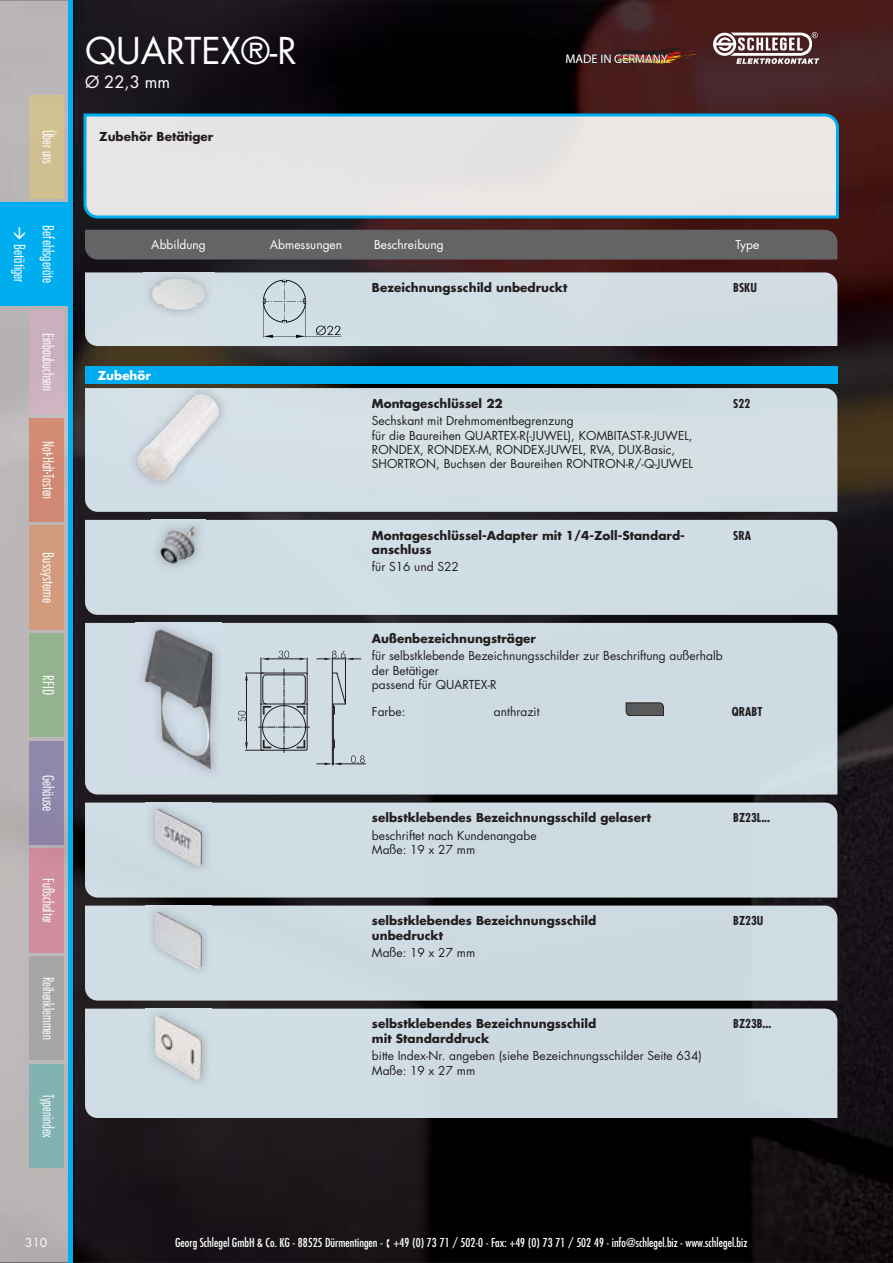
<style>
.page{position:relative;width:893px;height:1263px;background:#fff}
.page>*{position:absolute;margin:0;border:0;box-sizing:border-box;transform-origin:0 0}
.t1{font:36px "Futura Std";color:#fff}
.t2{font:16.5px "Futura Std";color:#fff}
.t3{font:300 condensed 15px "Futura Std";color:#fff;scale:.92 1}
.t4{font:300 condensed 15px/28.8px "Futura Std";color:#fff;text-align:right}
.t5{font:300 condensed 15px "Futura Std";color:#fff;scale:.93 1}
.t6{font:12.6px "Myriad Pro";color:#fff}
.t7{font:12px/14.4px "Futura Std";color:#231f20}
.t8{font:700 12px/14.4px "Futura Std";color:#231f20}
.t9{font:condensed 12px "Futura Std";color:#fff}
.t10{font:12px "Futura Std";color:#fff}
.t11{font:700 condensed 12px "Futura Std";color:#231f20}
.t12{font:700 12px "Futura Std";color:#fff}
</style>
<div class="page">
<img style="left:0;top:0;width:893px;height:1263px">
<div style="left:0;top:203px;width:68px;height:103px;background:#00aeef"></div>
<div style="left:30px;top:957px;width:34px;height:103px;background:#a6a5a6"></div>
<div style="left:30px;top:741px;width:34px;height:104px;background:#8f87ac"></div>
<div style="left:30px;top:1064px;width:34px;height:104px;background:#81b2b1"></div>
<div style="left:30px;top:526px;width:34px;height:103px;background:#d29b7e"></div>
<div style="left:30px;top:310px;width:34px;height:104px;background:#cab0bd"></div>
<div style="left:30px;top:849px;width:34px;height:103px;background:#cf8e9f"></div>
<div style="left:30px;top:418px;width:34px;height:104px;background:#d08974"></div>
<hr style="left:68px;top:0;width:4px;height:1263px;background:#00aeef">
<div style="left:30px;top:95px;width:34px;height:104px;background:#cfc091"></div>
<div style="left:30px;top:634px;width:34px;height:103px;background:#93b48e"></div>
<svg style="left:565px;top:46px;width:136px;height:21px;background:#431f19"></svg>
<svg style="left:713px;top:32px;width:106px;height:32px"></svg>
<div style="left:85px;top:230px;width:752px;height:30px;background:#636466"></div>
<svg style="left:82px;top:112px;width:758px;height:108px;background:#d3dbde"></svg>
<div style="left:85px;top:272px;width:752px;height:74px;background:#d1dde4"></div>
<img style="left:143px;top:269px;width:71px;height:50px">
<img style="left:151px;top:279px;width:55px;height:31px">
<svg style="left:262px;top:279px;width:80px;height:59px;background:#c2cfd6"></svg>
<div style="left:85px;top:367px;width:752px;height:17px;background:#00aeef"></div>
<div style="left:85px;top:388px;width:752px;height:124px;background:#d4e0e4"></div>
<img style="left:129px;top:385px;width:99px;height:105px">
<img style="left:138px;top:394px;width:82px;height:86px">
<div style="left:85px;top:520px;width:752px;height:95px;background:#d0dde5"></div>
<img style="left:151px;top:517px;width:55px;height:56px">
<img style="left:160px;top:526px;width:37px;height:39px">
<div style="left:85px;top:623px;width:752px;height:172px;background:#cedbe3"></div>
<img style="left:135px;top:620px;width:87px;height:159px">
<img style="left:144px;top:629px;width:68px;height:141px">
<svg style="left:238px;top:651px;width:127px;height:114px;background:#bfcad0"></svg>
<svg style="left:626px;top:703px;width:38px;height:13px"></svg>
<div style="left:85px;top:803px;width:752px;height:95px;background:#cedbe2"></div>
<img style="left:146px;top:800px;width:66px;height:75px">
<img style="left:155px;top:809px;width:47px;height:58px">
<div style="left:85px;top:906px;width:752px;height:95px;background:#cddae1"></div>
<img style="left:146px;top:903px;width:66px;height:75px">
<img style="left:155px;top:912px;width:47px;height:58px">
<div style="left:85px;top:1009px;width:752px;height:109px;background:#cfdce3"></div>
<img style="left:146px;top:1006px;width:65px;height:83px">
<img style="left:155px;top:1015px;width:47px;height:66px">
<p class="t3" style="left:55px;top:130px;width:39px;rotate:90deg">Über uns</p>
<p class="t4" style="left:62px;top:225px;width:60px;rotate:90deg">Befehlsgeräte<br>Betätiger</p>
<p class="t3" style="left:55px;top:333px;width:64px;rotate:90deg">Einbaubuchsen</p>
<p class="t3" style="left:55px;top:441px;width:65px;rotate:90deg">Not-Halt-Tasten</p>
<p class="t4" style="left:62px;top:552px;width:52px;rotate:90deg">Bussysteme</p>
<p class="t4" style="left:62px;top:675px;width:21px;rotate:90deg">RFID</p>
<p class="t4" style="left:62px;top:775px;width:38px;rotate:90deg">Gehäuse</p>
<p class="t5" style="left:55px;top:878px;width:50px;rotate:90deg">Fußschalter</p>
<p class="t3" style="left:55px;top:977px;width:70px;rotate:90deg">Reihenklemmen</p>
<p class="t3" style="left:55px;top:1094px;width:49px;rotate:90deg">Typenindex</p>
<h1 class="t1" style="left:85px;top:34px;width:213px">QUARTEX®-R</h1>
<h2 class="t2" style="left:85px;top:74px;width:87px">Ø 22,3 mm</h2>
<p class="t8" style="left:99px;top:130px;width:116px">Zubehör Betätiger</p>
<p class="t6" style="left:565px;top:54px;width:104px">MADE IN GERMANY</p>
<p class="t10" style="left:151px;top:239px;width:56px">Abbildung</p>
<p class="t10" style="left:270px;top:239px;width:74px">Abmessungen</p>
<p class="t10" style="left:374px;top:239px;width:71px">Beschreibung</p>
<p class="t10" style="left:735px;top:239px;width:26px">Type</p>
<p class="t12" style="left:98px;top:370px;width:55px">Zubehör</p>
<p class="t8" style="left:372px;top:281px;width:197px">Bezeichnungsschild unbedruckt</p>
<p class="t11" style="left:733px;top:281px;width:25px">BSKU</p>
<p class="t8" style="left:372px;top:397px;width:132px">Montageschlüssel 22</p>
<p class="t11" style="left:733px;top:397px;width:19px">S22</p>
<p class="t7" style="left:372px;top:414px;width:322px">Sechskant mit Drehmomentbegrenzung<br>für die Baureihen QUARTEX-R(-JUWEL), KOMBITAST-R-JUWEL, RONDEX, RONDEX-M, RONDEX-JUWEL, RVA, DUX-Basic, SHORTRON, Buchsen der Baureihen RONTRON-R/-Q-JUWEL</p>
<p class="t8" style="left:372px;top:529px;width:314px">Montageschlüssel-Adapter mit 1/4-Zoll-Standard&shy;anschluss</p>
<p class="t11" style="left:733px;top:528px;width:19px">SRA</p>
<p class="t7" style="left:372px;top:561px;width:88px">für S16 und S22</p>
<p class="t8" style="left:372px;top:632px;width:166px">Außenbezeichnungsträger</p>
<p class="t7" style="left:372px;top:649px;width:352px">für selbstklebende Bezeichnungsschilder zur Beschriftung außerhalb der Betätiger<br>passend für QUARTEX-R</p>
<p class="t7" style="left:372px;top:705px;width:35px">Farbe:</p>
<p class="t7" style="left:494px;top:705px;width:47px">anthrazit</p>
<p class="t11" style="left:732px;top:704px;width:32px">QRABT</p>
<p class="t8" style="left:372px;top:811px;width:281px">selbstklebendes Bezeichnungsschild gelasert</p>
<p class="t11" style="left:733px;top:811px;width:38px">BZ23L...</p>
<p class="t7" style="left:372px;top:829px;width:166px">beschriftet nach Kundenangabe<br>Maße: 19 x 27 mm</p>
<p class="t8" style="left:372px;top:914px;width:226px">selbstklebendes Bezeichnungsschild unbedruckt</p>
<p class="t11" style="left:733px;top:914px;width:32px">BZ23U</p>
<p class="t7" style="left:372px;top:946px;width:105px">Maße: 19 x 27 mm</p>
<p class="t8" style="left:372px;top:1018px;width:226px">selbstklebendes Bezeichnungsschild mit Standarddruck</p>
<p class="t11" style="left:733px;top:1017px;width:40px">BZ23B...</p>
<p class="t7" style="left:372px;top:1049px;width:331px">bitte Index-Nr. angeben (siehe Bezeichnungsschilder Seite 634)<br>Maße: 19 x 27 mm</p>
<p class="t10" style="left:25px;top:1237px;width:24px">310</p>
<p class="t9" style="left:175px;top:1236px;width:574px">Georg Schlegel GmbH &amp; Co. KG - 88525 Dürmentingen - ▪ +49 (0) 73 71 / 502-0 - Fax: +49 (0) 73 71 / 502 49 - info@schlegel.biz - www.schlegel.biz</p>
</div>
